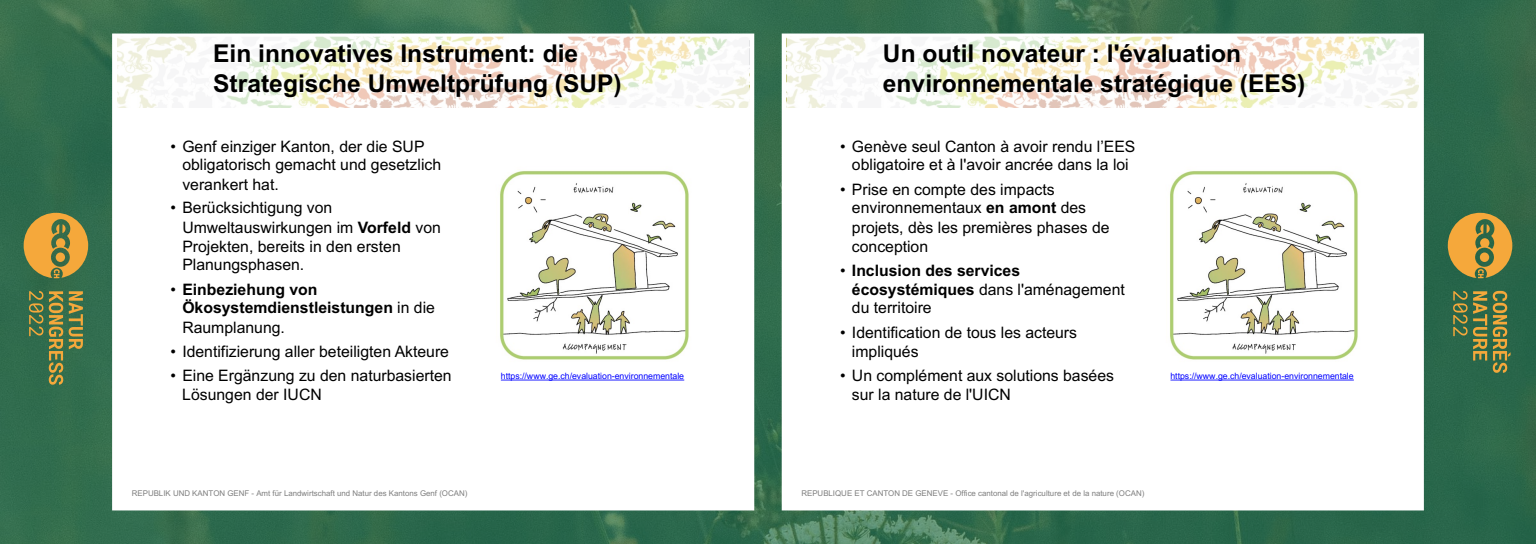
<style>
.page{position:relative;width:1536px;height:544px;background:#fff}
.page>*{position:absolute;margin:0;border:0;box-sizing:border-box;transform-origin:0 0}
.t1{font:700 24.56px/29.9px "Arial";color:#000}
.t2{font:15.8px/19px "Arial";color:#000}
.t3{font:700 15.8px/18.8px "Arial";color:#000}
.t4{font:8.76px "Arial";letter-spacing:-.005em;color:#00f}
.t5{font:7.88px "Arial";color:#7f7f7f}
.s1{font-weight:700}
.s2{font-weight:400}
</style>
<div class="page">
<img style="left:0;top:0;width:1536px;height:544px">
<div style="left:117px;top:35px;width:632px;height:474px;background:#fff"></div>
<div style="left:117px;top:35px;width:632px;height:73px;background:#fff;opacity:.7"></div>
<img style="left:500px;top:170px;width:189px;height:190px">
<svg style="left:501px;top:380px;width:183px;height:1px"></svg>
<svg style="left:29px;top:291px;width:14px;height:45px"></svg>
<svg style="left:49px;top:291px;width:14px;height:94px"></svg>
<svg style="left:69px;top:291px;width:14px;height:58px"></svg>
<svg style="left:23px;top:212px;width:66px;height:66px;background:#a99041"></svg>
<div style="left:787px;top:35px;width:632px;height:474px;background:#fff"></div>
<div style="left:787px;top:35px;width:632px;height:73px;background:#fff;opacity:.7"></div>
<img style="left:1170px;top:170px;width:188px;height:190px">
<svg style="left:1170px;top:380px;width:184px;height:1px"></svg>
<svg style="left:1453px;top:291px;width:34px;height:70px;background:#647945"></svg>
<svg style="left:1493px;top:291px;width:18px;height:82px"></svg>
<svg style="left:1448px;top:212px;width:65px;height:66px;background:#a88e40"></svg>
<h1 class="t1" style="left:213px;top:39px;width:410px">Ein innovatives Instrument: die<br>Strategische Umweltprüfung (SUP)</h1>
<h1 class="t1" style="left:883px;top:39px;width:424px">Un outil novateur : l'évaluation environnementale stratégique (EES)</h1>
<p class="t2" style="left:182px;top:137px;width:260px;line-height:18.8px;text-indent:-12px">• Genf einziger Kanton, der die SUP obligatorisch gemacht und gesetzlich verankert hat.</p>
<p class="t2" style="left:182px;top:198px;width:260px;text-indent:-12px">• Berücksichtigung von<br>Umweltauswirkungen im <span class="s1">Vorfeld</span> von<br>Projekten, bereits in den ersten<br>Planungsphasen.</p>
<p class="t3" style="left:182px;top:280px;width:254px;text-indent:-12px"><span class="s2">•</span> Einbeziehung von<br>Ökosystemdienstleistungen <span class="s2">in die<br>Raumplanung.</span></p>
<p class="t2" style="left:170px;top:342px;width:280px">• Identifizierung aller beteiligten Akteure</p>
<p class="t2" style="left:182px;top:366px;width:271px;line-height:19.4px;text-indent:-12px">• Eine Ergänzung zu den naturbasierten<br>Lösungen der IUCN</p>
<p class="t4" style="left:501px;top:370px;width:185px">https://www.ge.ch/evaluation-environnementale</p>
<p class="t2" style="left:840px;top:137px;width:297px;line-height:18.3px;text-align:center">• Genève seul Canton à avoir rendu l’EES obligatoire et à l'avoir ancrée dans la loi</p>
<p class="t2" style="left:852px;top:180px;width:259px;text-indent:-12px">• Prise en compte des impacts environnementaux <span class="s1">en amont</span> des projets, dès les premières phases de conception</p>
<p class="t3" style="left:852px;top:261px;width:274px;text-indent:-12px"><span class="s2">•</span> Inclusion des services écosystémiques <span class="s2">dans l'aménagement du territoire</span></p>
<p class="t2" style="left:852px;top:323px;width:227px;line-height:19.4px;text-indent:-12px">• Identification de tous les acteurs impliqués</p>
<p class="t2" style="left:852px;top:366px;width:264px;line-height:19.4px;text-indent:-12px">• Un complément aux solutions basées sur la nature de l'UICN</p>
<p class="t4" style="left:1170px;top:370px;width:185px">https://www.ge.ch/evaluation-environnementale</p>
<p class="t5" style="left:132px;top:488px;width:337px">REPUBLIK UND KANTON GENF - Amt für Landwirtschaft und Natur des Kantons Genf (OCAN)</p>
<p class="t5" style="left:801px;top:488px;width:344px">REPUBLIQUE ET CANTON DE GENEVE - Office cantonal de l'agriculture et de la nature (OCAN)</p>
</div>
